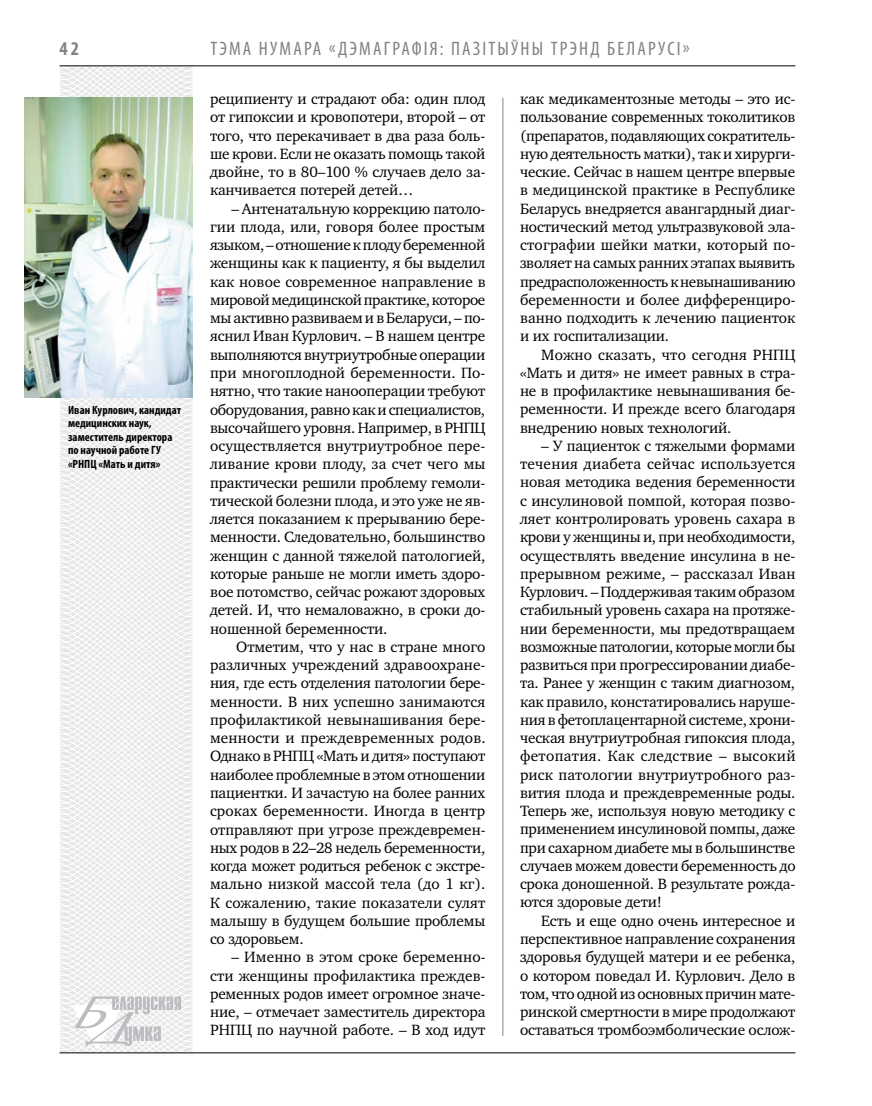
<style>
.page{position:relative;width:872px;height:1106px;background:#fff}
.page>*{position:absolute;margin:0;border:0;box-sizing:border-box;transform-origin:0 0}
.t1{font:condensed 19.5px "Myriad Pro";letter-spacing:.11em;color:#808285}
.t2{font:700 condensed 19.5px "Myriad Pro";color:#808285}
.t3{font:15.3px/18.3px "Charter C";letter-spacing:-.01em;color:#000;text-align:justify}
.t4{font:700 condensed 12px/13.5px "Myriad Pro";color:#000}
</style>
<div class="page">
<svg style="left:24px;top:65px;width:227px;height:989px"></svg>
<hr style="left:502px;top:98px;width:1px;height:938px;background:#808285">
<hr style="left:60px;top:1052px;width:735px;height:1px;background:#000">
<svg style="left:71px;top:996px;width:110px;height:53px"></svg>
<hr style="left:60px;top:65px;width:735px;height:1px;background:#000">
<img style="left:24px;top:97px;width:169px;height:300px">
<p class="t2" style="left:60px;top:37px;width:21px">42</p>
<p class="t4" style="left:68px;top:403px;width:115px">Иван Курлович, кандидат медицинских наук, заместитель директора по научной работе ГУ «РНПЦ «Мать и дитя»</p>
<p class="t1" style="left:210px;top:37px;width:481px">Тэма нумара «Дэмаграфія: пазітыўны трэнд Беларусі»</p>
<p class="t3" style="left:210px;top:90px;width:277px">реципиенту и страдают оба: один плод от гипоксии и кровопотери, второй – от того, что перекачивает в два раза боль&shy;ше крови. Если не оказать помощь такой двойне, то в 80–100 % случаев дело за&shy;канчивается потерей детей…</p>
<p class="t3" style="left:210px;top:199px;width:277px;text-indent:21px">– Антенатальную коррекцию патоло&shy;гии плода, или, говоря более простым языком, – отношение к плоду беременной женщины как к пациенту, я бы выделил как новое современное направление в мировой медицинской практике, которое мы активно развиваем и в Беларуси, – по&shy;яснил Иван Курлович. – В нашем центре выполняются внутриутробные операции при многоплодной беременности. По&shy;нятно, что такие нанооперации требуют оборудования, равно как и специалистов, высочайшего уровня. Например, в РНПЦ осуществляется внутриутробное пере&shy;ливание крови плоду, за счет чего мы практически решили проблему гемоли&shy;тической болезни плода, и это уже не яв&shy;ляется показанием к прерыванию бере&shy;менности. Следовательно, большинство женщин с данной тяжелой патологией, которые раньше не могли иметь здоро&shy;вое потомство, сейчас рожают здоровых детей. И, что немаловажно, в сроки до&shy;ношенной беременности.</p>
<p class="t3" style="left:210px;top:637px;width:277px;text-indent:26px">Отметим, что у нас в стране много различных учреждений здравоохране&shy;ния, где есть отделения патологии бере&shy;менности. В них успешно занимаются профилактикой невынашивания бере&shy;менности и преждевременных родов.<br>Однако в РНПЦ «Мать и дитя» поступают наиболее проблемные в этом отношении пациентки. И зачастую на более ранних сроках беременности. Иногда в центр отправляют при угрозе преждевремен&shy;ных родов в 22–28 недель беременности, когда может родиться ребенок с экстре&shy;мально низкой массой тела (до 1 кг).<br>К сожалению, такие показатели сулят малышу в будущем большие проблемы со здоровьем.</p>
<p class="t3" style="left:210px;top:948px;width:277px;text-indent:21px">– Именно в этом сроке беременно&shy;сти женщины профилактика преждев&shy;ременных родов имеет огромное значе&shy;ние, – отмечает заместитель директора РНПЦ по научной работе. – В ход идут</p>
<p class="t3" style="left:520px;top:90px;width:277px">как медикаментозные методы – это ис&shy;пользование современных токолитиков (препаратов, подавляющих сократитель&shy;ную деятельность матки), так и хирурги&shy;ческие. Сейчас в нашем центре впервые в медицинской практике в Республике Беларусь внедряется авангардный диаг&shy;ностический метод ультразвуковой эла&shy;стографии шейки матки, который по&shy;зволяет на самых ранних этапах выявить предрасположенность к невынашиванию беременности и более дифференциро&shy;ванно подходить к лечению пациенток и их госпитализации.</p>
<p class="t3" style="left:520px;top:345px;width:277px;text-indent:21px">Можно сказать, что сегодня РНПЦ «Мать и дитя» не имеет равных в стра&shy;не в профилактике невынашивания бе&shy;ременности. И прежде всего благодаря внедрению новых технологий.</p>
<p class="t3" style="left:520px;top:437px;width:277px;text-indent:21px">– У пациенток с тяжелыми формами течения диабета сейчас используется новая методика ведения беременности с инсулиновой помпой, которая позво&shy;ляет контролировать уровень сахара в крови у женщины и, при необходимости, осуществлять введение инсулина в не&shy;прерывном режиме, – рассказал Иван Курлович. – Поддерживая таким образом стабильный уровень сахара на протяже&shy;нии беременности, мы предотвращаем возможные патологии, которые могли бы развиться при прогрессировании диабе&shy;та. Ранее у женщин с таким диагнозом, как правило, констатировались наруше&shy;ния в фетоплацентарной системе, хрони&shy;ческая внутриутробная гипоксия плода, фетопатия. Как следствие – высокий риск патологии внутриутробного раз&shy;вития плода и преждевременные роды.<br>Теперь же, используя новую методику с применением инсулиновой помпы, даже при сахарном диабете мы в большинстве случаев можем довести беременность до срока доношенной. В результате рожда&shy;ются здоровые дети!</p>
<p class="t3" style="left:520px;top:911px;width:277px;text-indent:21px">Есть и еще одно очень интересное и перспективное направление сохранения здоровья будущей матери и ее ребенка, о котором поведал И. Курлович. Дело в том, что одной из основных причин мате&shy;ринской смертности в мире продолжают оставаться тромбоэмболические ослож-</p>
</div>
